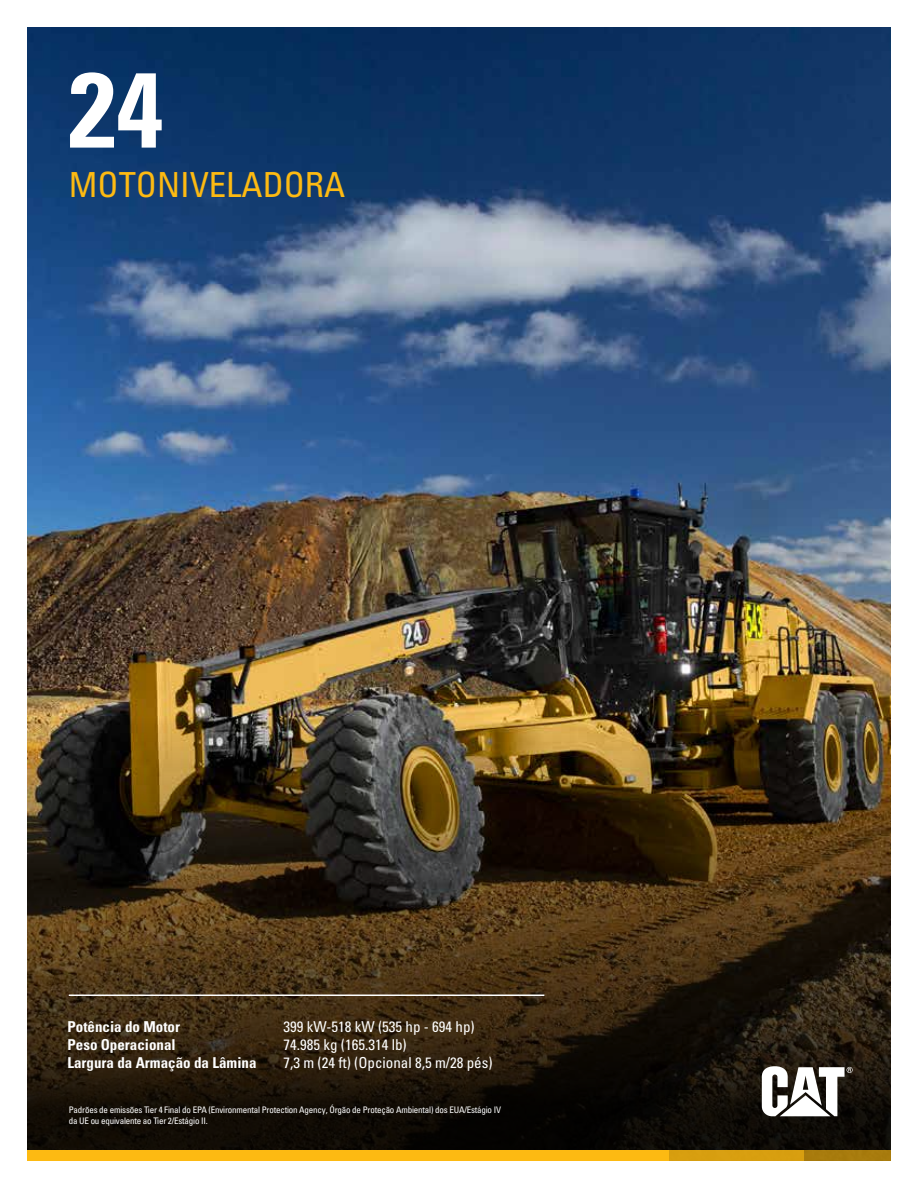
<style>
.page{position:relative;width:918px;height:1188px;background:#fff}
.page>*{position:absolute;margin:0;border:0;box-sizing:border-box;transform-origin:0 0}
.t1{font:106.2px "Univers LTCYR 67 Bold Cond";color:#fff}
.t2{font:condensed 34.5px "Univers LTCYR 57";color:#fdba12}
.t3{font:condensed 15px "Univers LTCYR 57";color:#fff}
.t4{font:15px "Univers LTCYR 67 Bold Cond";color:#fff}
.t5{font:condensed 9px/10.8px "Univers LTCYR 57";letter-spacing:-.02em;color:#fff}
</style>
<div class="page">
<img style="left:27px;top:27px;width:864px;height:1124px">
<div style="left:27px;top:1151px;width:641px;height:10px;background:#fdba12"></div>
<div style="left:667px;top:1151px;width:137px;height:10px;background:#d89f10"></div>
<div style="left:804px;top:1151px;width:87px;height:10px;background:#a87b0d"></div>
<svg style="left:762px;top:1066px;width:91px;height:50px"></svg>
<hr style="left:69px;top:994px;width:475px;height:2px;background:#fff">
<p class="t1" style="left:69px;top:45px;width:96px">24</p>
<p class="t2" style="left:69px;top:163px;width:278px">MOTONIVELADORA</p>
<p class="t4" style="left:68px;top:1018px;width:114px">Potência do Motor</p>
<p class="t3" style="left:283px;top:1017px;width:193px">399 kW-518 kW (535 hp - 694 hp)</p>
<p class="t4" style="left:68px;top:1036px;width:110px">Peso Operacional</p>
<p class="t3" style="left:283px;top:1035px;width:125px">74.985 kg (165.314 lb)</p>
<p class="t4" style="left:68px;top:1054px;width:191px">Largura da Armação da Lâmina</p>
<p class="t3" style="left:283px;top:1053px;width:211px">7,3 m (24 ft) (Opcional 8,5 m/28 pés)</p>
<p class="t5" style="left:69px;top:1105px;width:434px">Padrões de emissões Tier 4 Final do EPA (Environmental Protection Agency, Órgão de Proteção Ambiental) dos EUA/Estágio IV da UE ou equivalente ao Tier 2/Estágio II.</p>
</div>
